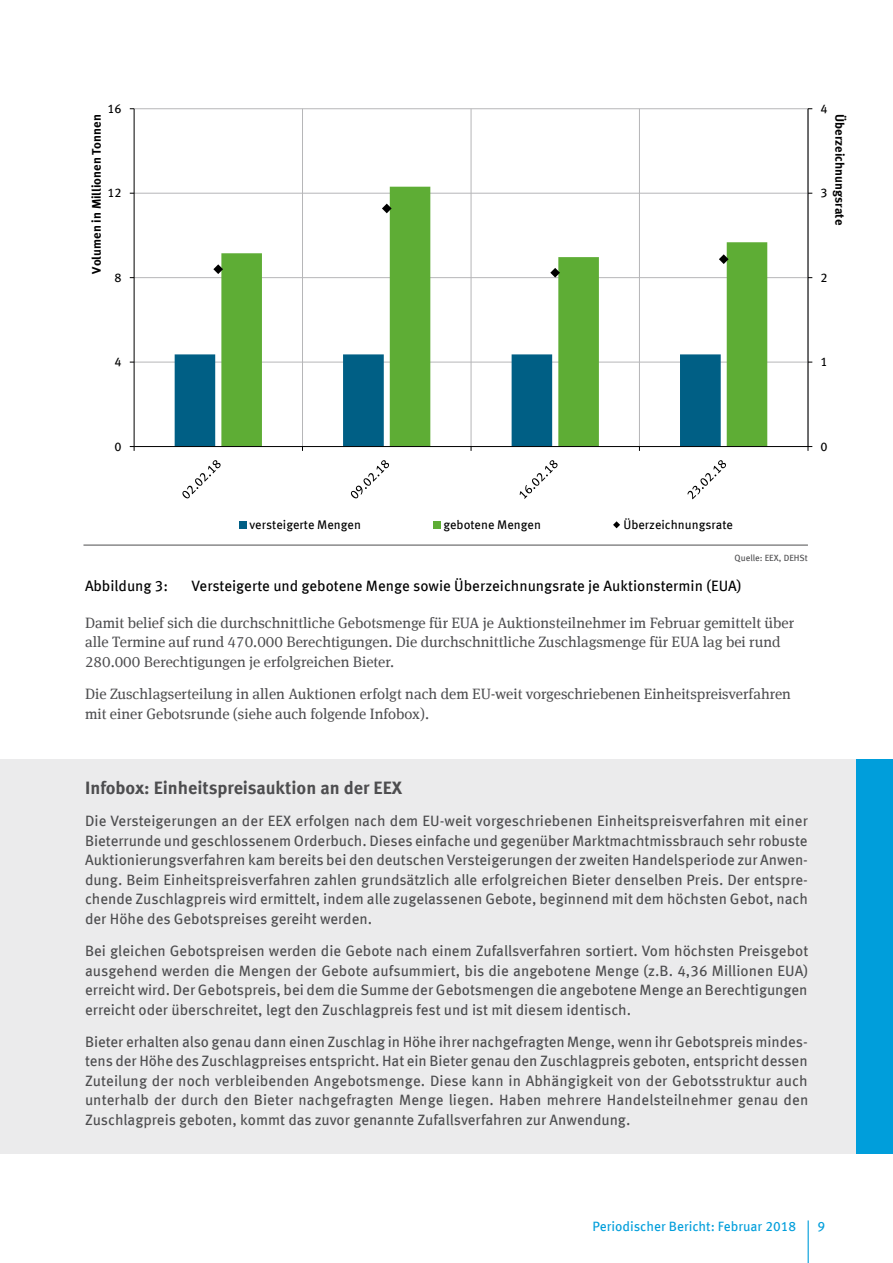
<style>
.page{position:relative;width:893px;height:1263px;background:#fff}
.page>*{position:absolute;margin:0;border:0;box-sizing:border-box;transform-origin:0 0}
.Box_Überschrift{font:700 18px "Meta Offc";color:#4d4d4f}
.Box_Fließtext{font:15px/19.5px "Meta Offc";color:#4d4d4f;text-align:justify}
.Fließtext{font:15px/19.5px "Meta Serif Offc";color:#4d4d4f}
.t1{font:15px "Meta Offc";color:#000}
.t2{font:13.5px "Meta Offc";color:#009edb}
.t3{font:12.45px "Meta Offc";color:#000}
.t4{font:700 12.45px "Meta Offc";color:#000}
.Bildzusatz{font:9px "Meta Offc";color:#4d4d4f}
</style>
<div class="page">
<hr style="left:808px;top:1220px;width:1px;height:43px;background:#009edb">
<hr style="left:134px;top:362px;width:674px;height:1px;background:#b6b6b8">
<hr style="left:134px;top:277px;width:674px;height:1px;background:#b6b6b8">
<hr style="left:134px;top:193px;width:674px;height:1px;background:#b6b6b8">
<hr style="left:134px;top:108px;width:674px;height:1px;background:#b6b6b8">
<hr style="left:302px;top:109px;width:1px;height:337px;background:#b6b6b8">
<hr style="left:471px;top:109px;width:1px;height:337px;background:#b6b6b8">
<hr style="left:639px;top:109px;width:1px;height:337px;background:#b6b6b8">
<svg style="left:175px;top:354px;width:46px;height:92px;background:#207394"></svg>
<svg style="left:221px;top:187px;width:546px;height:259px"></svg>
<hr style="left:808px;top:109px;width:1px;height:337px;background:#000">
<hr style="left:134px;top:109px;width:1px;height:337px;background:#000">
<hr style="left:134px;top:446px;width:674px;height:1px;background:#000">
<svg style="left:130px;top:446px;width:5px;height:5px"></svg>
<svg style="left:213px;top:264px;width:10px;height:10px"></svg>
<svg style="left:382px;top:204px;width:10px;height:9px"></svg>
<svg style="left:550px;top:268px;width:10px;height:10px"></svg>
<svg style="left:719px;top:254px;width:10px;height:10px"></svg>
<svg style="left:182px;top:460px;width:39px;height:38px"></svg>
<svg style="left:351px;top:460px;width:38px;height:38px"></svg>
<svg style="left:520px;top:460px;width:37px;height:39px"></svg>
<svg style="left:687px;top:460px;width:39px;height:39px"></svg>
<div style="left:239px;top:521px;width:7px;height:7px;background:#005f85"></div>
<div style="left:433px;top:521px;width:7px;height:7px;background:#5ead35"></div>
<svg style="left:613px;top:521px;width:7px;height:7px"></svg>
<hr style="left:83px;top:545px;width:725px;height:1px;background:#4d4d4f">
<div style="left:0;top:759px;width:893px;height:395px;background:#ebebec"></div>
<div style="left:857px;top:759px;width:36px;height:395px;background:#009edb"></div>
<p class="t3" style="left:107px;top:101px;width:16px">16</p>
<p class="t4" style="left:89px;top:273px;width:161px;rotate:-90deg">Volumen in Millionen Tonnen</p>
<p class="t3" style="left:107px;top:186px;width:16px">12</p>
<p class="t3" style="left:115px;top:270px;width:9px">8</p>
<p class="t3" style="left:820px;top:101px;width:9px">4</p>
<p class="t4" style="left:847px;top:114px;width:112px;rotate:90deg">Überzeichnungsrate</p>
<p class="t3" style="left:820px;top:186px;width:9px">3</p>
<p class="t3" style="left:820px;top:270px;width:9px">2</p>
<p class="t3" style="left:115px;top:355px;width:9px">4</p>
<p class="t3" style="left:820px;top:355px;width:9px">1</p>
<p class="t3" style="left:115px;top:439px;width:9px">0</p>
<p class="t3" style="left:820px;top:439px;width:9px">0</p>
<p class="t3" style="left:249px;top:517px;width:113px">versteigerte Mengen</p>
<p class="t3" style="left:443px;top:517px;width:99px">gebotene Mengen</p>
<p class="t3" style="left:623px;top:517px;width:111px">Überzeichnungsrate</p>
<p class="Bildzusatz" style="left:735px;top:552px;width:75px">Quelle: EEX, DEHSt</p>
<p class="t1" style="left:85px;top:577px;width:85px">Abbildung 3:</p>
<p class="t1" style="left:192px;top:577px;width:551px">Versteigerte und gebotene Menge sowie Überzeichnungsrate je Auktionstermin (EUA)</p>
<p class="Fließtext" style="left:85px;top:613px;width:711px">Damit belief sich die durchschnittliche Gebotsmenge für EUA je Auktionsteilnehmer im Februar gemittelt über alle Termine auf rund 470.000 Berechtigungen. Die durchschnittliche Zuschlagsmenge für EUA lag bei rund<br>280.000 Berechtigungen je erfolgreichen Bieter.</p>
<p class="Fließtext" style="left:85px;top:684px;width:707px">Die Zuschlagserteilung in allen Auktionen erfolgt nach dem EU-weit vorgeschriebenen Einheitspreisverfahren mit einer Gebotsrunde (siehe auch folgende Infobox).</p>
<p class="Box_Überschrift" style="left:85px;top:777px;width:319px">Infobox: Einheitspreisauktion an der EEX</p>
<p class="Box_Fließtext" style="left:85px;top:812px;width:724px">Die Versteigerungen an der EEX erfolgen nach dem EU-weit vorgeschriebenen Einheitspreisverfahren mit einer Bieterrunde und geschlossenem Orderbuch. Dieses einfache und gegenüber Marktmachtmissbrauch sehr robuste Auktionierungsverfahren kam bereits bei den deutschen Versteigerungen der zweiten Handelsperiode zur Anwen&shy;dung. Beim Einheitspreisverfahren zahlen grundsätzlich alle erfolgreichen Bieter denselben Preis. Der entspre&shy;chende Zuschlagpreis wird ermittelt, indem alle zugelassenen Gebote, beginnend mit dem höchsten Gebot, nach der Höhe des Gebotspreises gereiht werden.</p>
<p class="Box_Fließtext" style="left:85px;top:941px;width:725px">Bei gleichen Gebotspreisen werden die Gebote nach einem Zufallsverfahren sortiert. Vom höchsten Preisgebot ausgehend werden die Mengen der Gebote aufsummiert, bis die angebotene Menge (z.B. 4,36 Millionen EUA) erreicht wird. Der Gebotspreis, bei dem die Summe der Gebotsmengen die angebotene Menge an Berechtigungen erreicht oder überschreitet, legt den Zuschlagpreis fest und ist mit diesem identisch.</p>
<p class="Box_Fließtext" style="left:85px;top:1032px;width:725px">Bieter erhalten also genau dann einen Zuschlag in Höhe ihrer nachgefragten Menge, wenn ihr Gebotspreis mindes&shy;tens der Höhe des Zuschlagpreises entspricht. Hat ein Bieter genau den Zuschlagpreis geboten, entspricht dessen Zuteilung der noch verbleibenden Angebotsmenge. Diese kann in Abhängigkeit von der Gebotsstruktur auch unterhalb der durch den Bieter nachgefragten Menge liegen. Haben mehrere Handelsteilnehmer genau den Zuschlagpreis geboten, kommt das zuvor genannte Zufallsverfahren zur Anwendung.</p>
<p class="t2" style="left:592px;top:1218px;width:205px">Periodischer Bericht: Februar 2018</p>
<p class="t2" style="left:817px;top:1218px;width:9px">9</p>
</div>
